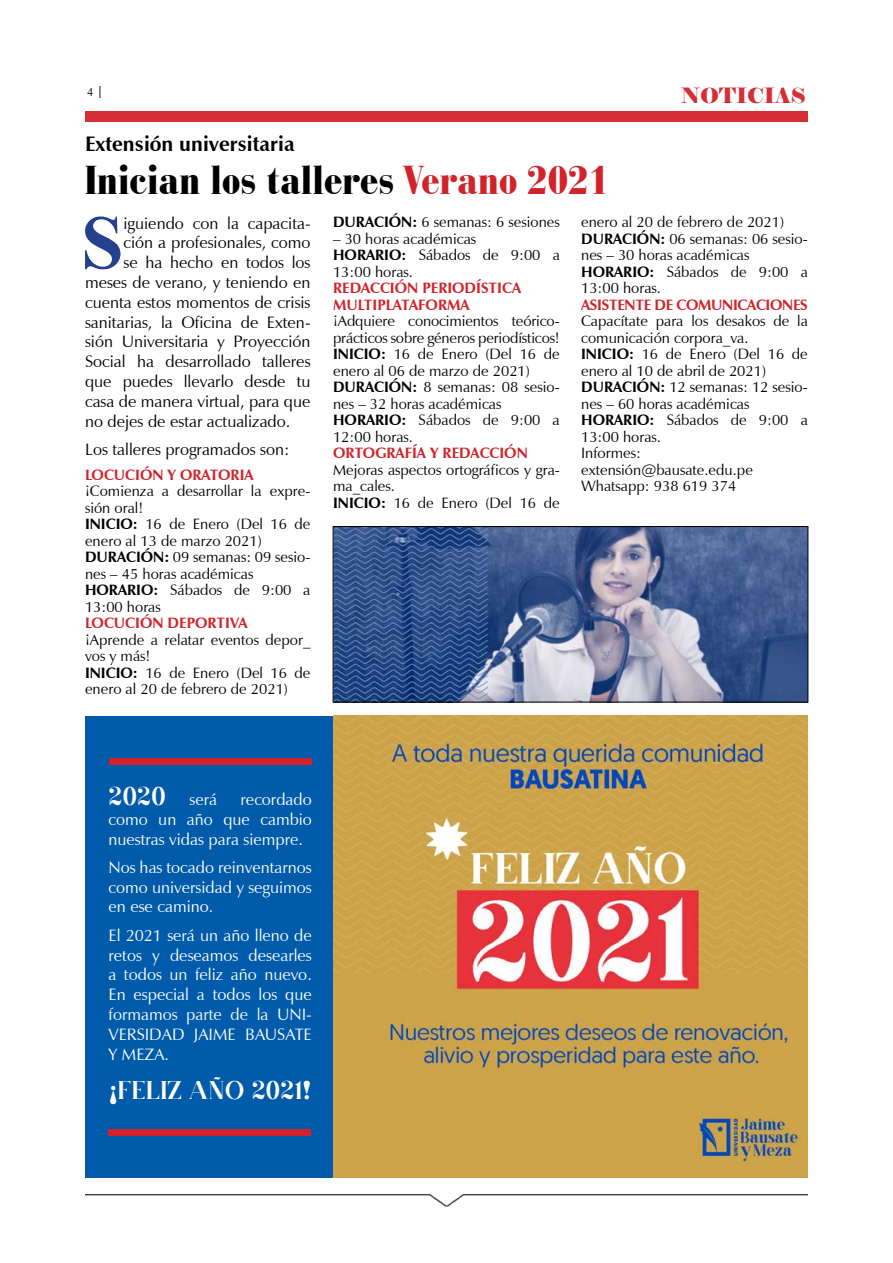
<style>
.page{position:relative;width:893px;height:1263px;background:#fff}
.page>*{position:absolute;margin:0;border:0;box-sizing:border-box;transform-origin:0 0}
.t1{font:700 76.35px "Times New Roman";color:#25408f}
.t2{font:900 condensed 42px "Bauer Bodoni BT";color:#000}
.t3{font:25.5px "Rachel";color:#fff}
.t4{font:700 21px "Zapf Humanist 601 BT";color:#000}
.t5{font:21px "Elephant";color:#d52e34}
.t6{font:16.5px "Zapf Humanist 601 BT";color:#000}
.t7{font:16.5px/19.8px "Zapf Humanist 601 BT";color:#fff;text-align:justify}
.t8{font:15px/16.5px "Zapf Humanist 601 BT";color:#000}
.t9{font:700 15px/16.5px "Zapf Humanist 601 BT";color:#d2232a}
.t10{font:700 15px "Zapf Humanist 601 BT";letter-spacing:-.02em;color:#d2232a}
.t11{font:12px "Zapf Humanist 601 BT";color:#000;scale:.95 1}
.s1{font-family:"BDP Old Neo Regular"}
.s2{color:#d2232a}
.s3{font-weight:700}
</style>
<div class="page">
<div style="left:85px;top:716px;width:722px;height:461px;background:#005baa"></div>
<img style="left:85px;top:1194px;width:723px;height:12px">
<div style="left:85px;top:111px;width:723px;height:11px;background:#d52e34"></div>
<img style="left:333px;top:716px;width:475px;height:462px">
<div style="left:109px;top:758px;width:202px;height:6px;background:#d2232a"></div>
<div style="left:108px;top:1129px;width:203px;height:6px;background:#d2232a"></div>
<img style="left:335px;top:528px;width:471px;height:172px">
<div style="left:333px;top:526px;width:475px;height:176px;border:1px solid #000"></div>
<p class="t11" style="left:87px;top:85px;width:16px">4 <span class="s1">|</span></p>
<h3 class="t5" style="left:681px;top:82px;width:126px">NOTICIAS</h3>
<h3 class="t4" style="left:85px;top:131px;width:211px">Extensión universitaria</h3>
<h2 class="t2" style="left:85px;top:154px;width:526px">Inician los talleres <span class="s2">Verano 2021</span></h2>
<h1 class="t1" style="left:81px;top:190px;width:44px">S</h1>
<p class="t6" style="left:124px;top:213px;width:188px">iguiendo con la capacita-</p>
<p class="t8" style="left:333px;top:214px;width:228px"><span class="s3">DURACIÓN:</span> 6 semanas: 6 sesiones</p>
<p class="t8" style="left:333px;top:230px;width:228px">– 30 horas académicas<br><span class="s3">HORARIO:</span> Sábados de 9:00 a<br>13:00 horas.</p>
<p class="t9" style="left:333px;top:280px;width:190px">REDACCIÓN PERIODÍSTICA<br>MULTIPLATAFORMA</p>
<p class="t8" style="left:333px;top:313px;width:228px">¡Adquiere conocimientos teórico&shy;prácticos sobre géneros periodísticos!<br><span class="s3">INICIO:</span> 16 de Enero (Del 16 de enero al 06 de marzo de 2021)<br><span class="s3">DURACIÓN:</span> 8 semanas: 08 sesio&shy;nes – 32 horas académicas<br><span class="s3">HORARIO:</span> Sábados de 9:00 a<br>12:00 horas.</p>
<p class="t9" style="left:333px;top:445px;width:196px">ORTOGRAFÍA Y REDACCIÓN</p>
<p class="t8" style="left:333px;top:461px;width:228px">Mejoras aspectos ortográficos y gra&shy;ma_cales.<br><span class="s3">INICIO:</span> 16 de Enero (Del 16 de</p>
<p class="t8" style="left:581px;top:214px;width:228px">enero al 20 de febrero de 2021)<br><span class="s3">DURACIÓN:</span> 06 semanas: 06 sesio&shy;nes – 30 horas académicas<br><span class="s3">HORARIO:</span> Sábados de 9:00 a<br>13:00 horas.</p>
<p class="t10" style="left:581px;top:295px;width:228px">ASISTENTE DE COMUNICACIONES</p>
<p class="t8" style="left:581px;top:313px;width:228px">Capacítate para los desakos de la comunicación corpora_va.<br><span class="s3">INICIO:</span> 16 de Enero (Del 16 de enero al 10 de abril de 2021)<br><span class="s3">DURACIÓN:</span> 12 semanas: 12 sesio&shy;nes – 60 horas académicas<br><span class="s3">HORARIO:</span> Sábados de 9:00 a<br>13:00 horas.<br>Informes: extensión@bausate.edu.pe<br>Whatsapp: 938 619 374</p>
<p class="t6" style="left:124px;top:232px;width:188px">ción a profesionales, como</p>
<p class="t6" style="left:124px;top:252px;width:188px">se ha hecho en todos los</p>
<p class="t6" style="left:85px;top:272px;width:227px">meses de verano, y teniendo en</p>
<p class="t6" style="left:85px;top:292px;width:227px">cuenta estos momentos de crisis</p>
<p class="t6" style="left:85px;top:312px;width:227px">sanitarias, la Oficina de Exten-</p>
<p class="t6" style="left:85px;top:331px;width:227px">sión Universitaria y Proyección</p>
<p class="t6" style="left:85px;top:351px;width:227px">Social ha desarrollado talleres</p>
<p class="t6" style="left:85px;top:371px;width:227px">que puedes llevarlo desde tu</p>
<p class="t6" style="left:85px;top:391px;width:227px">casa de manera virtual, para que</p>
<p class="t6" style="left:85px;top:411px;width:207px">no dejes de estar actualizado.</p>
<p class="t6" style="left:85px;top:439px;width:206px">Los talleres programados son:</p>
<p class="t9" style="left:85px;top:466px;width:170px">LOCUCIÓN Y ORATORIA</p>
<p class="t8" style="left:85px;top:483px;width:227px">¡Comienza a desarrollar la expre&shy;sión oral!<br><span class="s3">INICIO:</span> 16 de Enero (Del 16 de enero al 13 de marzo 2021)<br><span class="s3">DURACIÓN:</span> 09 semanas: 09 sesio&shy;nes – 45 horas académicas<br><span class="s3">HORARIO:</span> Sábados de 9:00 a<br>13:00 horas</p>
<p class="t9" style="left:85px;top:615px;width:164px">LOCUCIÓN DEPORTIVA</p>
<p class="t8" style="left:85px;top:631px;width:227px">¡Aprende a relatar eventos depor_ vos y más!<br><span class="s3">INICIO:</span> 16 de Enero (Del 16 de enero al 20 de febrero de 2021)</p>
<h3 class="t3" style="left:109px;top:781px;width:59px">2020</h3>
<p class="t7" style="left:190px;top:789px;width:29px">será</p>
<p class="t7" style="left:108px;top:789px;width:205px;text-indent:132px">recordado como un año que cambio nuestras vidas para siempre.</p>
<p class="t7" style="left:108px;top:857px;width:205px">Nos has tocado reinventarnos como universidad y seguimos en ese camino.</p>
<p class="t7" style="left:108px;top:925px;width:205px">El 2021 será un año lleno de retos y deseamos desearles a todos un feliz año nuevo.<br>En especial a todos los que formamos parte de la UNI-VERSIDAD JAIME BAUSATE Y MEZA.</p>
<h3 class="t3" style="left:109px;top:1075px;width:203px">¡FELIZ AÑO 2021!</h3>
</div>
